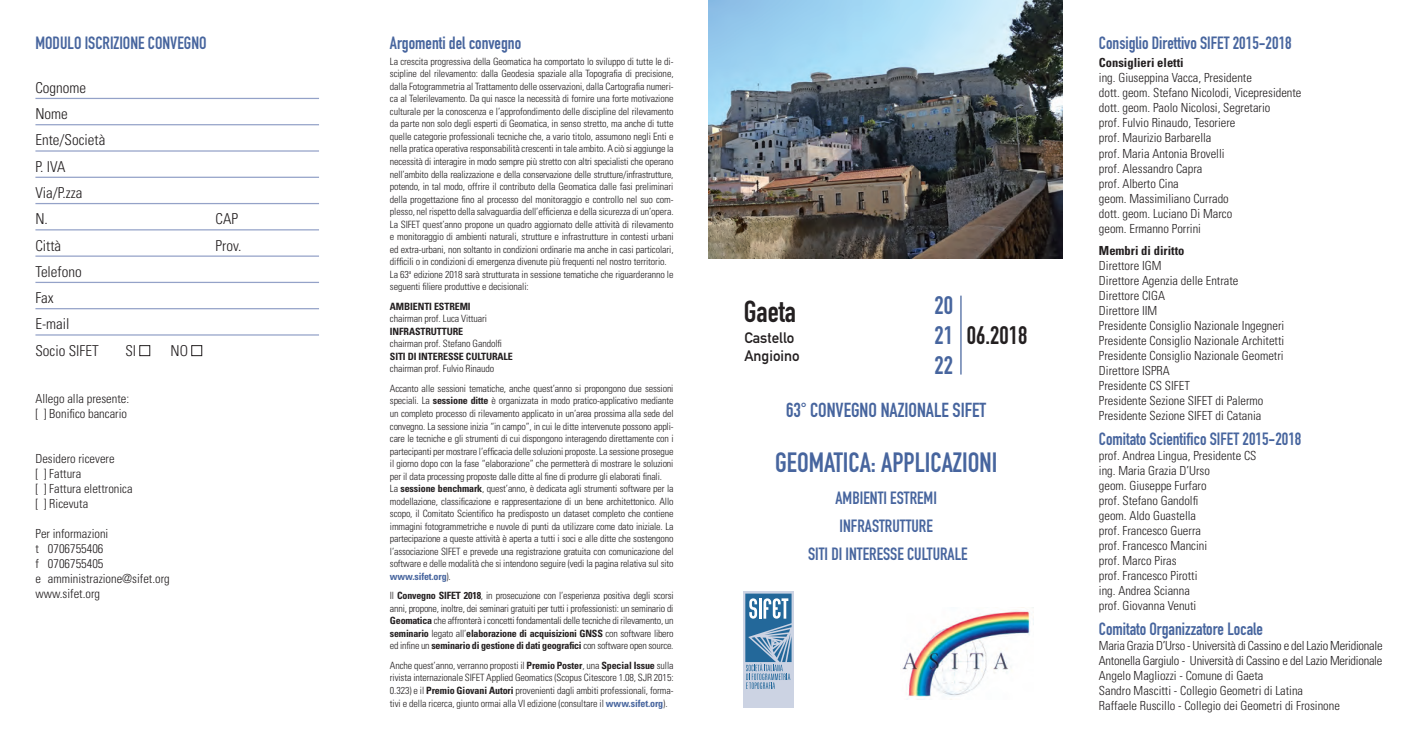
<style>
.page{position:relative;width:1418px;height:745px;background:#fff}
.page>*{position:absolute;margin:0;border:0;box-sizing:border-box;transform-origin:0 0}
.t1{font:30px "DIN Engschrift Alternate";color:#231f20}
.t2{font:27.5px "DIN Engschrift Alternate";color:#47659e}
.t3{font:25px "DIN Engschrift";color:#231f20}
.t4{font:25px/30px "DIN Engschrift Alternate";color:#47659e;text-align:justify}
.t5{font:20px "DIN Engschrift Alternate";color:#47659e}
.t6{font:17.5px "DIN Engschrift Alternate";color:#47659e}
.t7{font:17.5px/28.1px "DIN Engschrift";color:#47659e;text-align:center}
.t8{font:300 condensed 15px/26.2px "Univers";color:#231f20}
.t9{font:15px/18px "DIN Mittelschrift Alternate";color:#231f20}
.t10{font:300 condensed 12.5px/15px "Univers";color:#231f20}
.t11{font:700 condensed 12.5px "Univers";color:#231f20}
.t12{font:300 condensed 10px/12.5px "Univers";letter-spacing:-.01em;color:#231f20}
.t13{font:700 condensed 10px "Univers";letter-spacing:-.01em;color:#231f20}
.s1{font-weight:700}
.s2{font-weight:700;color:#47659e}
</style>
<div class="page">
<hr style="left:35px;top:98px;width:284px;height:1px;background:#94a2c8">
<hr style="left:35px;top:124px;width:284px;height:1px;background:#94a2c8">
<hr style="left:35px;top:150px;width:284px;height:1px;background:#94a2c8">
<hr style="left:35px;top:176px;width:284px;height:2px;background:#94a2c8">
<hr style="left:35px;top:203px;width:284px;height:1px;background:#94a2c8">
<hr style="left:35px;top:229px;width:284px;height:1px;background:#94a2c8">
<hr style="left:35px;top:255px;width:284px;height:1px;background:#94a2c8">
<hr style="left:35px;top:281px;width:284px;height:2px;background:#94a2c8">
<hr style="left:35px;top:308px;width:284px;height:1px;background:#94a2c8">
<hr style="left:35px;top:334px;width:284px;height:1px;background:#94a2c8">
<div style="left:139px;top:345px;width:11px;height:11px;border:1px solid #231f20"></div>
<div style="left:191px;top:345px;width:11px;height:11px;border:1px solid #231f20"></div>
<div style="left:743px;top:591px;width:50px;height:116px;background:#ccd3e3"></div>
<svg style="left:745px;top:593px;width:46px;height:95px"></svg>
<img style="left:902px;top:607px;width:131px;height:90px">
<hr style="left:960px;top:295px;width:1px;height:79px;background:#47659e">
<img style="left:709px;top:0;width:353px;height:258px">
<h3 class="t6" style="left:35px;top:32px;width:173px">MODULO ISCRIZIONE CONVEGNO</h3>
<h3 class="t8" style="left:35px;top:74px;width:71px">Cognome<br>Nome<br>Ente/Società<br>P. IVA<br>Via/P.zza<br>N.</h3>
<h3 class="t8" style="left:215px;top:205px;width:24px">CAP</h3>
<h3 class="t8" style="left:35px;top:232px;width:27px">Città</h3>
<h3 class="t8" style="left:215px;top:232px;width:27px">Prov.</h3>
<h3 class="t8" style="left:35px;top:258px;width:65px">Telefono<br>Fax<br>E-mail<br>Socio SIFET</h3>
<h3 class="t8" style="left:125px;top:337px;width:12px">SI</h3>
<h3 class="t8" style="left:170px;top:337px;width:19px">NO</h3>
<p class="t10" style="left:35px;top:391px;width:95px">Allego alla presente: [ ] Bonifico bancario</p>
<p class="t10" style="left:35px;top:451px;width:99px">Desidero ricevere<br>[ ] Fattura<br>[ ] Fattura elettronica [ ] Ricevuta</p>
<p class="t10" style="left:35px;top:526px;width:136px">Per informazioni<br>t 0706755406<br>f 0706755405<br>e amministrazione@sifet.org www.sifet.org</p>
<h3 class="t6" style="left:390px;top:32px;width:133px">Argomenti del convegno</h3>
<p class="t12" style="left:390px;top:55px;width:285px">La crescita progressiva della Geomatica ha comportato lo sviluppo di tutte le di&shy;scipline del rilevamento: dalla Geodesia spaziale alla Topografia di precisione, dalla Fotogrammetria al Trattamento delle osservazioni, dalla Cartografia numeri&shy;ca al Telerilevamento. Da qui nasce la necessità di fornire una forte motivazione culturale per la conoscenza e l’approfondimento delle discipline del rilevamento da parte non solo degli esperti di Geomatica, in senso stretto, ma anche di tutte quelle categorie professionali tecniche che, a vario titolo, assumono negli Enti e nella pratica operativa responsabilità crescenti in tale ambito. A ciò si aggiunge la necessità di interagire in modo sempre più stretto con altri specialisti che operano nell’ambito della realizzazione e della conservazione delle strutture/infrastrutture, potendo, in tal modo, offrire il contributo della Geomatica dalle fasi preliminari della progettazione fino al processo del monitoraggio e controllo nel suo com&shy;plesso, nel rispetto della salvaguardia dell’efficienza e della sicurezza di un’opera.<br>La SIFET quest’anno propone un quadro aggiornato delle attività di rilevamento e monitoraggio di ambienti naturali, strutture e infrastrutture in contesti urbani ed extra-urbani, non soltanto in condizioni ordinarie ma anche in casi particolari, difficili o in condizioni di emergenza divenute più frequenti nel nostro territorio.<br>La 63<sup>a</sup> edizione 2018 sarà strutturata in sessione tematiche che riguarderanno le seguenti filiere produttive e decisionali:</p>
<p class="t13" style="left:390px;top:300px;width:82px">AMBIENTI ESTREMI</p>
<p class="t12" style="left:390px;top:312px;width:99px">chairman prof. Luca Vittuari</p>
<p class="t13" style="left:390px;top:325px;width:75px">INFRASTRUTTURE</p>
<p class="t12" style="left:390px;top:337px;width:114px">chairman prof. Stefano Gandolfi</p>
<p class="t13" style="left:390px;top:350px;width:124px">SITI DI INTERESSE CULTURALE</p>
<p class="t12" style="left:390px;top:358px;width:285px;line-height:19.6px">chairman prof. Fulvio Rinaudo<br>Accanto alle sessioni tematiche, anche quest’anno si propongono due sessioni</p>
<p class="t12" style="left:390px;top:394px;width:285px">speciali. La <span class="s1">sessione ditte</span> è organizzata in modo pratico-applicativo mediante un completo processo di rilevamento applicato in un’area prossima alla sede del convegno. La sessione inizia “in campo”, in cui le ditte intervenute possono appli&shy;care le tecniche e gli strumenti di cui dispongono interagendo direttamente con i partecipanti per mostrare l’efficacia delle soluzioni proposte. La sessione prosegue il giorno dopo con la fase “elaborazione” che permetterà di mostrare le soluzioni per il data processing proposte dalle ditte al fine di produrre gli elaborati finali.<br>La <span class="s1">sessione benchmark</span>, quest’anno, è dedicata agli strumenti software per la modellazione, classificazione e rappresentazione di un bene architettonico. Allo scopo, il Comitato Scientifico ha predisposto un dataset completo che contiene immagini fotogrammetriche e nuvole di punti da utilizzare come dato iniziale. La partecipazione a queste attività è aperta a tutti i soci e alle ditte che sostengono l’associazione SIFET e prevede una registrazione gratuita con comunicazione del software e delle modalità che si intendono seguire (vedi la pagina relativa sul sito <span class="s2">www.sifet.org</span>).</p>
<p class="t12" style="left:390px;top:589px;width:285px;text-align:justify">Il <span class="s1">Convegno SIFET 2018</span>, in prosecuzione con l’esperienza positiva degli scorsi anni, propone, inoltre, dei seminari gratuiti per tutti i professionisti: un seminario di <span class="s1">Geomatica</span> che affronterà i concetti fondamentali delle tecniche di rilevamento, un <span class="s1">seminario</span> legato all’<span class="s1">elaborazione di acquisizioni GNSS</span> con software libero ed infine un <span class="s1">seminario di gestione di dati geografici</span> con software open source.</p>
<p class="t12" style="left:390px;top:658px;width:285px;text-align:justify">Anche quest’anno, verranno proposti il <span class="s1">Premio Poster</span>, una <span class="s1">Special Issue</span> sulla rivista internazionale SIFET Applied Geomatics (Scopus Citescore 1.08, SJR 2015:<br>0.323) e il <span class="s1">Premio Giovani Autori</span> provenienti dagli ambiti professionali, forma&shy;tivi e della ricerca, giunto ormai alla VI edizione (consultare il <span class="s2">www.sifet.org</span>).</p>
<h1 class="t1" style="left:743px;top:293px;width:54px">Gaeta</h1>
<h3 class="t9" style="left:744px;top:328px;width:57px">Castello<br>Angioino</h3>
<h3 class="t4" style="left:934px;top:290px;width:20px">20<br>21<br>22</h3>
<h3 class="t3" style="left:966px;top:320px;width:62px">06.2018</h3>
<h3 class="t5" style="left:786px;top:398px;width:201px">63° CONVEGNO NAZIONALE SIFET</h3>
<h2 class="t2" style="left:775px;top:446px;width:223px">GEOMATICA: APPLICAZIONI</h2>
<h3 class="t7" style="left:808px;top:483px;width:161px">AMBIENTI ESTREMI<br>INFRASTRUTTURE<br>SITI DI INTERESSE CULTURALE</h3>
<h3 class="t6" style="left:1098px;top:32px;width:194px">Consiglio Direttivo SIFET 2015-2018</h3>
<p class="t11" style="left:1098px;top:55px;width:86px">Consiglieri eletti</p>
<p class="t10" style="left:1098px;top:70px;width:204px">ing. Giuseppina Vacca, Presidente<br>dott. geom. Stefano Nicolodi, Vicepresidente dott. geom. Paolo Nicolosi, Segretario<br>prof. Fulvio Rinaudo, Tesoriere<br>prof. Maurizio Barbarella<br>prof. Maria Antonia Brovelli<br>prof. Alessandro Capra<br>prof. Alberto Cina<br>geom. Massimiliano Currado<br>dott. geom. Luciano Di Marco<br>geom. Ermanno Porrini</p>
<p class="t11" style="left:1098px;top:242px;width:87px">Membri di diritto</p>
<p class="t10" style="left:1098px;top:257px;width:187px">Direttore IGM<br>Direttore Agenzia delle Entrate<br>Direttore CIGA<br>Direttore IIM<br>Presidente Consiglio Nazionale Ingegneri<br>Presidente Consiglio Nazionale Architetti<br>Presidente Consiglio Nazionale Geometri<br>Direttore ISPRA<br>Presidente CS SIFET<br>Presidente Sezione SIFET di Palermo<br>Presidente Sezione SIFET di Catania</p>
<h3 class="t6" style="left:1098px;top:428px;width:204px">Comitato Scientifico SIFET 2015-2018</h3>
<p class="t10" style="left:1098px;top:447px;width:159px">prof. Andrea Lingua, Presidente CS ing. Maria Grazia D’Urso<br>geom. Giuseppe Furfaro<br>prof. Stefano Gandolfi<br>geom. Aldo Guastella<br>prof. Francesco Guerra<br>prof. Francesco Mancini<br>prof. Marco Piras<br>prof. Francesco Pirotti<br>ing. Andrea Scianna<br>prof. Giovanna Venuti</p>
<h3 class="t6" style="left:1098px;top:617px;width:165px">Comitato Organizzatore Locale</h3>
<p class="t10" style="left:1098px;top:637px;width:285px">Maria Grazia D’Urso - Università di Cassino e del Lazio Meridionale Antonella Gargiulo - Università di Cassino e del Lazio Meridionale Angelo Magliozzi - Comune di Gaeta<br>Sandro Mascitti - Collegio Geometri di Latina<br>Raffaele Ruscillo - Collegio dei Geometri di Frosinone</p>
</div>
